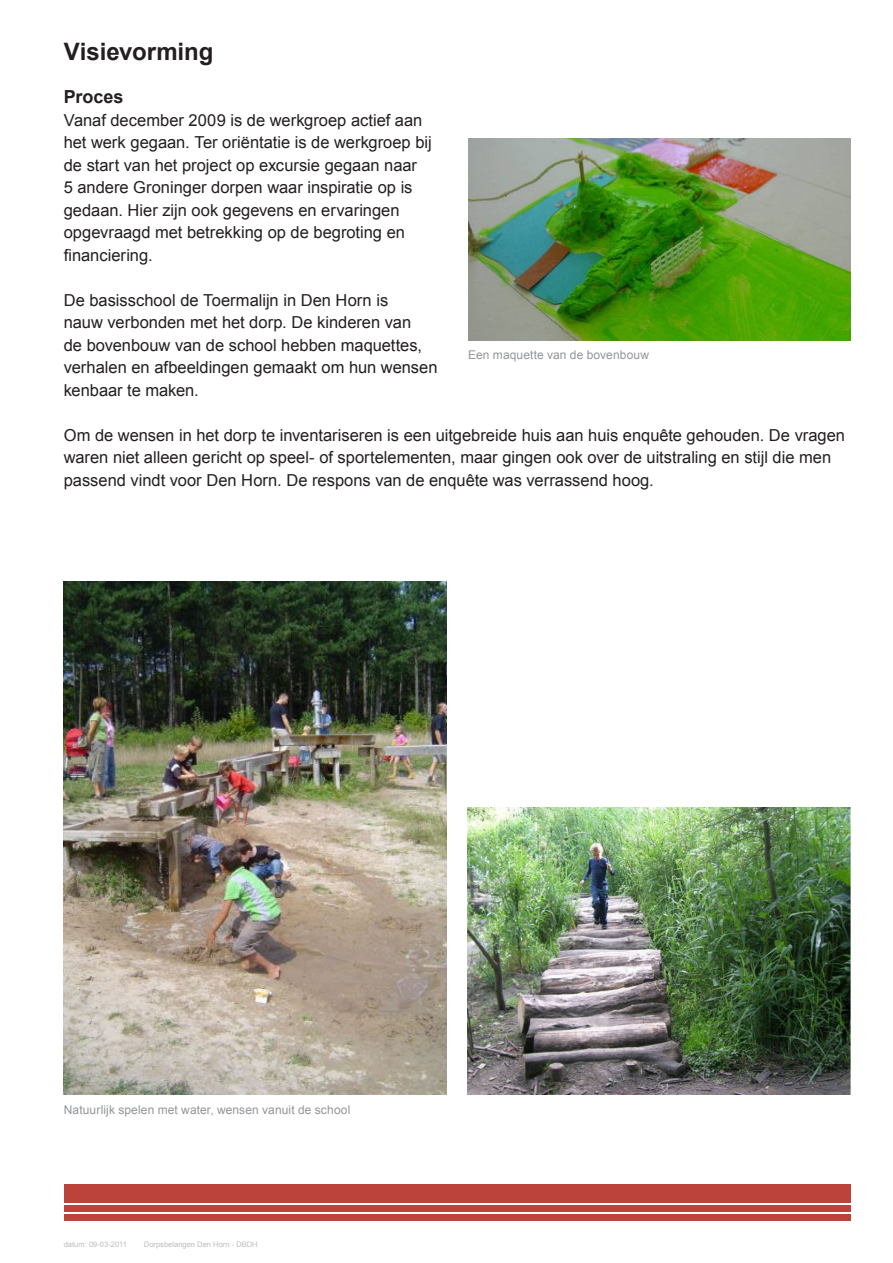
<style>
.page{position:relative;width:893px;height:1263px;background:#fff}
.page>*{position:absolute;margin:0;border:0;box-sizing:border-box;transform-origin:0 0}
.Titel{font:700 24px "Arial";color:#231f20}
.tussenkopje{font:700 18px "Arial";color:#231f20}
.Broodtekst{font:16.5px/22.5px "Arial";color:#231f20}
.plaats__etc_-light{font:12px "Arial";letter-spacing:.01em;color:#939598}
.t1{font:7.5px "Arial";color:#bcbdc0}
</style>
<div class="page">
<div style="left:64px;top:1184px;width:786px;height:18px;background:#bc433b"></div>
<div style="left:64px;top:1205px;width:786px;height:6px;background:#bc433b"></div>
<div style="left:64px;top:1214px;width:786px;height:6px;background:#bc433b"></div>
<img style="left:468px;top:138px;width:382px;height:202px">
<img style="left:468px;top:808px;width:382px;height:287px">
<img style="left:64px;top:582px;width:382px;height:513px">
<p class="Titel" style="left:64px;top:36px;width:151px">Visievorming</p>
<p class="tussenkopje" style="left:64px;top:85px;width:61px">Proces</p>
<p class="Broodtekst" style="left:64px;top:109px;width:370px">Vanaf december 2009 is de werkgroep actief aan het werk gegaan. Ter oriëntatie is de werkgroep bij de start van het project op excursie gegaan naar<br>5 andere Groninger dorpen waar inspiratie op is gedaan. Hier zijn ook gegevens en ervaringen opgevraagd met betrekking op de begroting en financiering.</p>
<p class="Broodtekst" style="left:64px;top:289px;width:375px">De basisschool de Toermalijn in Den Horn is<br>nauw verbonden met het dorp. De kinderen van<br>de bovenbouw van de school hebben maquettes, verhalen en afbeeldingen gemaakt om hun wensen kenbaar te maken.</p>
<p class="Broodtekst" style="left:64px;top:424px;width:783px">Om de wensen in het dorp te inventariseren is een uitgebreide huis aan huis enquête gehouden. De vragen waren niet alleen gericht op speel- of sportelementen, maar gingen ook over de uitstraling en stijl die men passend vindt voor Den Horn. De respons van de enquête was verrassend hoog.</p>
<p class="plaats__etc_-light" style="left:468px;top:347px;width:182px">Een maquette van de bovenbouw</p>
<p class="plaats__etc_-light" style="left:64px;top:1102px;width:288px">Natuurlijk spelen met water, wensen vanuit de school</p>
<p class="t1" style="left:64px;top:1240px;width:65px">datum: 09-03-2011</p>
<p class="t1" style="left:144px;top:1240px;width:115px">Dorpsbelangen Den Horn - DBDH</p>
</div>
